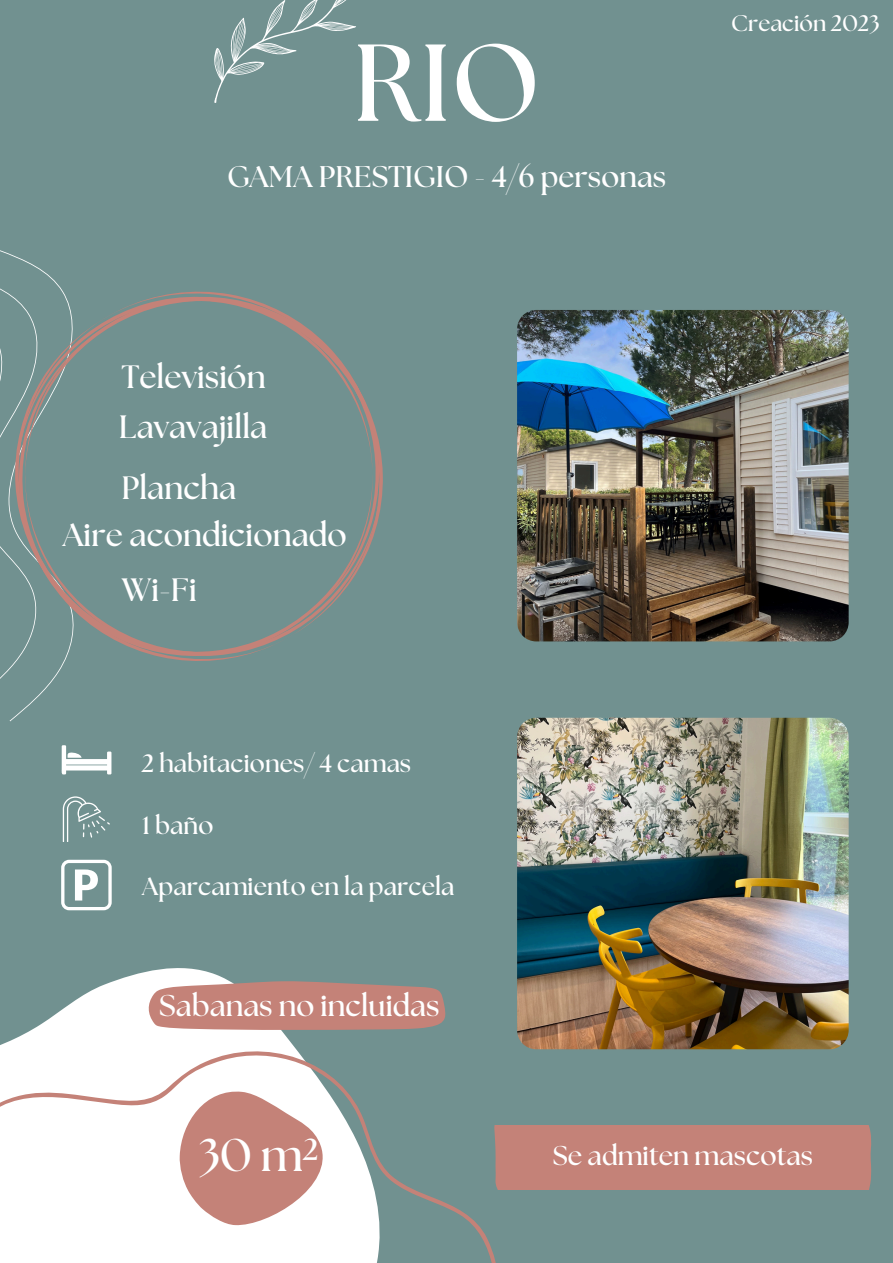
<style>
.page{position:relative;width:893px;height:1263px;background:#719190}
.page>*{position:absolute;margin:0;border:0;box-sizing:border-box;transform-origin:0 0}
.t1{font:700 109.05px "The Seasons";color:#fff}
.t2{font:700 45.83px "The Seasons";color:#fff}
.t3{font:700 32.25px "The Seasons";color:#fff}
.t4{font:700 30px "The Seasons";color:#fff}
.t5{font:700 29.85px "The Seasons";color:#fff}
.t6{font:700 27.15px "The Seasons";color:#fff}
.t7{font:700 25.05px "The Seasons";color:#fff}
.t8{font:700 22.5px "The Seasons";color:#fff}
</style>
<div class="page">
<svg style="left:20px;top:968px;width:266px;height:68px;fill:#fff"></svg>
<svg style="left:0;top:1036px;width:504px;height:227px;fill:#fff"></svg>
<img style="left:517px;top:310px;width:331px;height:331px">
<img style="left:517px;top:718px;width:331px;height:331px">
<svg style="left:179px;top:1088px;width:156px;height:138px;background:#d7aca6"></svg>
<svg style="left:0;top:348px;width:13px;height:214px"></svg>
<svg style="left:17px;top:296px;width:366px;height:377px"></svg>
<svg style="left:214px;top:0;width:142px;height:103px"></svg>
<div style="left:494px;top:1125px;width:377px;height:64px;background:#c48278"></div>
<svg style="left:61px;top:745px;width:50px;height:29px"></svg>
<svg style="left:63px;top:796px;width:47px;height:46px"></svg>
<svg style="left:61px;top:860px;width:51px;height:50px"></svg>
<svg style="left:147px;top:981px;width:298px;height:49px;background:#c28980"></svg>
<h3 class="t1" style="left:353px;top:34px;width:189px">RIO</h3>
<h3 class="t5" style="left:227px;top:163px;width:441px">GAMA PRESTIGIO - 4/6 personas</h3>
<p class="t3" style="left:121px;top:362px;width:146px">Televisión</p>
<h3 class="t3" style="left:119px;top:413px;width:150px">Lavavajilla</h3>
<p class="t3" style="left:121px;top:473px;width:116px">Plancha</p>
<h3 class="t3" style="left:63px;top:520px;width:286px">Aire acondicionado</h3>
<p class="t3" style="left:121px;top:575px;width:77px">Wi-Fi</p>
<h3 class="t7" style="left:142px;top:752px;width:271px">2 habitaciones/ 4 camas</h3>
<p class="t7" style="left:142px;top:814px;width:73px">1 baño</p>
<p class="t7" style="left:142px;top:875px;width:314px">Aparcamiento en la parcela</p>
<p class="t4" style="left:159px;top:992px;width:282px">Sabanas no incluidas</p>
<h4 class="t8" style="left:731px;top:13px;width:150px">Creación 2023</h4>
<h3 class="t2" style="left:199px;top:1134px;width:122px">30 m²</h3>
<p class="t6" style="left:552px;top:1143px;width:262px">Se admiten mascotas</p>
</div>
